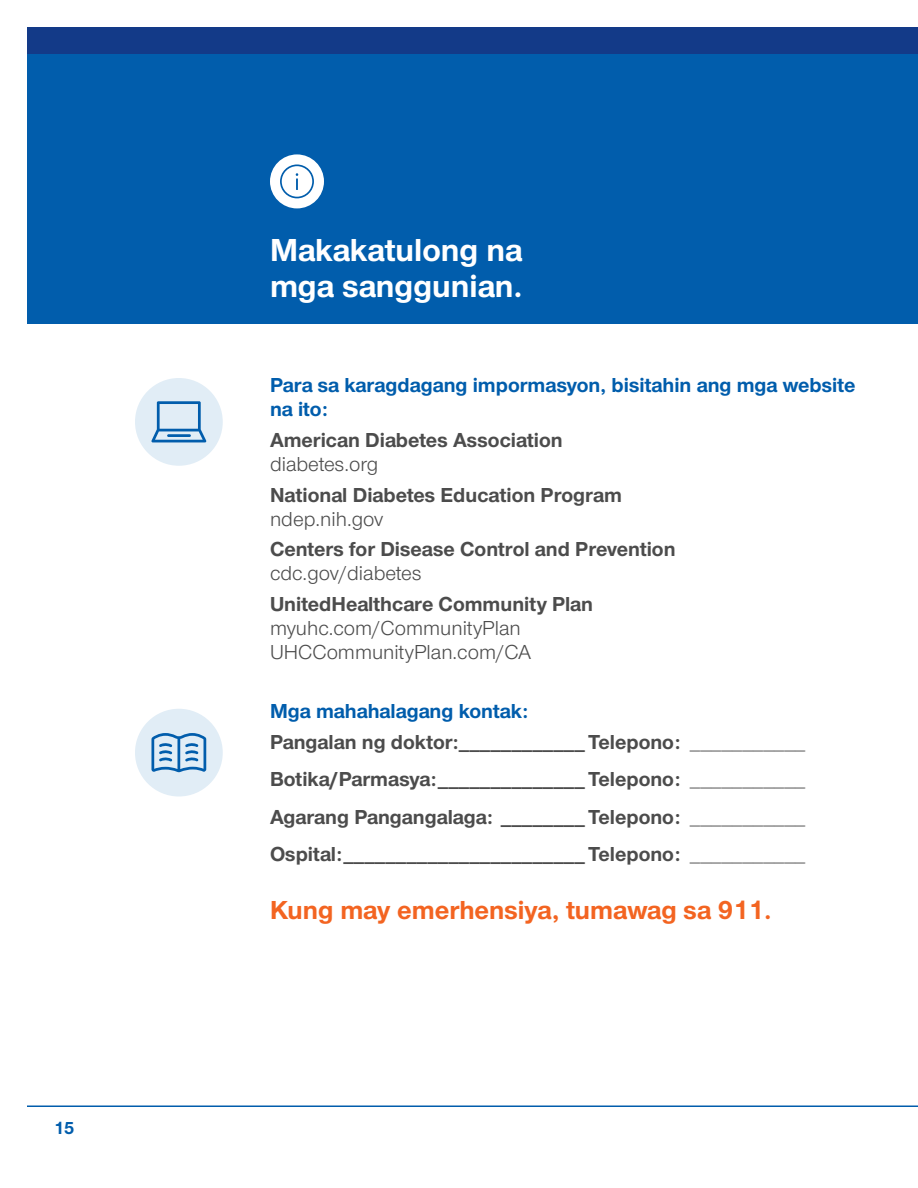
<style>
.page{position:relative;width:918px;height:1188px;background:#fff}
.page>*{position:absolute;margin:0;border:0;box-sizing:border-box;transform-origin:0 0}
.ReverseSubhead{font:700 33px/36px "UHC Sans";color:#fff}
.Subhead_orange{font:700 27px "UHC Sans";color:#f36421}
.Body_Copy{font:700 21px "UHC Sans";color:#4c4c4c}
.t1{font:21px "UHC Sans";color:#4c4c4c}
.Body_Subheader{font:700 21px/24px "UHC Sans";color:#015dac}
.t2{font:700 18px "UHC Sans";color:#015dac}
.s1{font-weight:400}
</style>
<div class="page">
<div style="left:27px;top:27px;width:891px;height:27px;background:#133a88"></div>
<hr style="left:27px;top:1106px;width:891px;height:1px;background:#015dac">
<div style="left:27px;top:54px;width:891px;height:270px;background:#015dac"></div>
<div style="left:270px;top:154px;width:54px;height:54px;background:#fff;border-radius:50%"></div>
<svg style="left:280px;top:164px;width:34px;height:34px"></svg>
<div style="left:135px;top:709px;width:88px;height:87px;background:#e1edf6;border-radius:50%"></div>
<svg style="left:151px;top:733px;width:55px;height:39px"></svg>
<div style="left:135px;top:378px;width:88px;height:88px;background:#e1edf6;border-radius:50%"></div>
<svg style="left:151px;top:401px;width:55px;height:41px"></svg>
<hr style="left:167px;top:434px;width:24px;height:3px;background:#015dac">
<p class="t2" style="left:54px;top:1116px;width:22px">15</p>
<p class="ReverseSubhead" style="left:270px;top:231px;width:254px">Makakatulong na mga sanggunian.</p>
<p class="Body_Subheader" style="left:270px;top:372px;width:587px">Para sa karagdagang impormasyon, bisitahin ang mga website na ito:</p>
<p class="Body_Copy" style="left:270px;top:426px;width:294px">American Diabetes Association</p>
<p class="t1" style="left:270px;top:450px;width:110px">diabetes.org</p>
<p class="Body_Copy" style="left:270px;top:480px;width:353px">National Diabetes Education Program</p>
<p class="t1" style="left:270px;top:505px;width:115px">ndep.nih.gov</p>
<p class="Body_Copy" style="left:270px;top:535px;width:407px">Centers for Disease Control and Prevention</p>
<p class="t1" style="left:270px;top:560px;width:153px">cdc.gov/diabetes</p>
<p class="Body_Copy" style="left:270px;top:590px;width:325px">UnitedHealthcare Community Plan</p>
<p class="t1" style="left:270px;top:614px;width:252px">myuhc.com/CommunityPlan</p>
<p class="t1" style="left:270px;top:638px;width:263px">UHCCommunityPlan.com/CA</p>
<p class="Body_Subheader" style="left:270px;top:698px;width:260px">Mga mahahalagang kontak:</p>
<p class="Body_Copy" style="left:270px;top:728px;width:537px">Pangalan ng doktor:____________Telepono: <span class="s1">___________</span></p>
<p class="Body_Copy" style="left:270px;top:765px;width:537px">Botika/Parmasya:______________Telepono: <span class="s1">___________</span></p>
<p class="Body_Copy" style="left:270px;top:803px;width:537px">Agarang Pangangalaga: ________Telepono: <span class="s1">___________</span></p>
<p class="Body_Copy" style="left:270px;top:840px;width:537px">Ospital:_______________________Telepono: <span class="s1">___________</span></p>
<p class="Subhead_orange" style="left:270px;top:892px;width:503px">Kung may emerhensiya, tumawag sa 911.</p>
</div>
